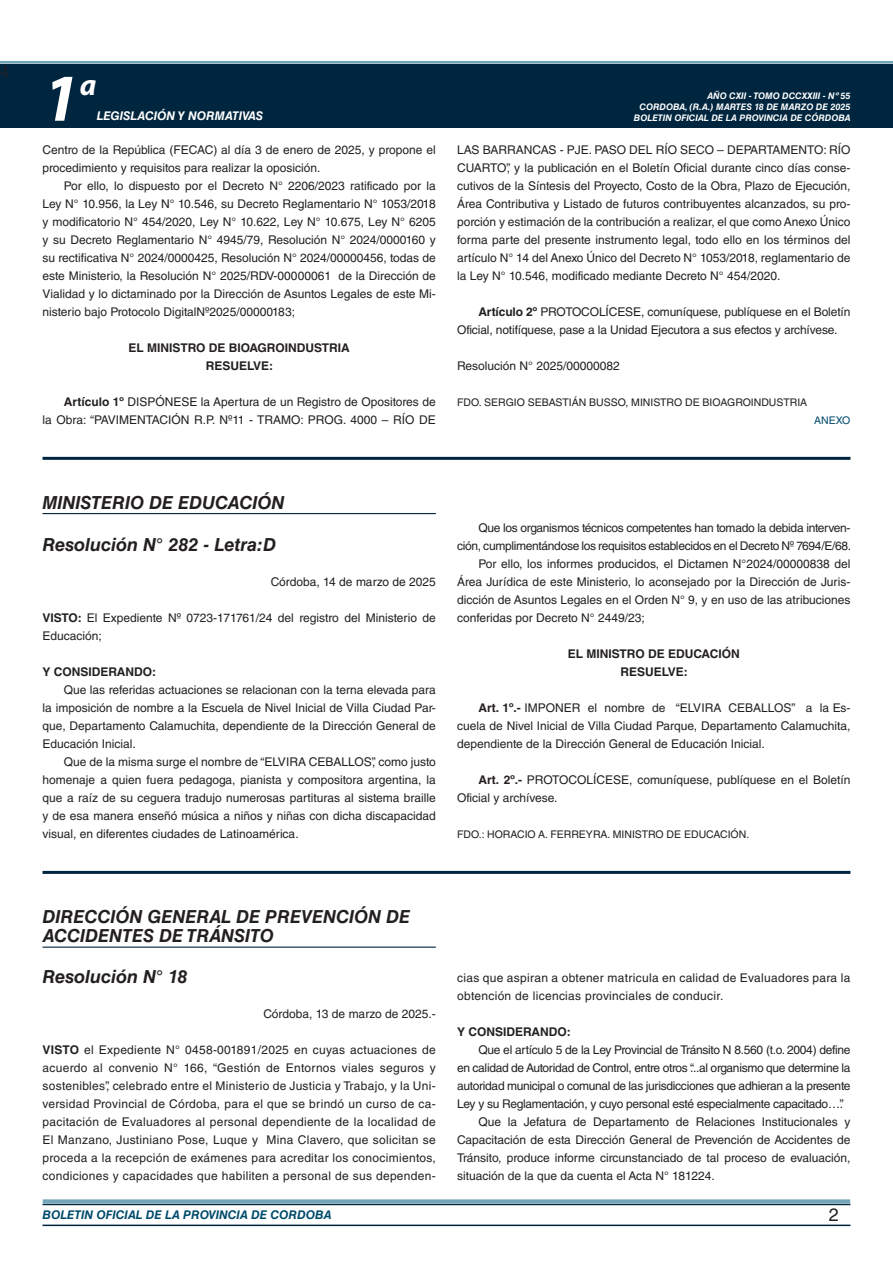
<style>
.page{position:relative;width:893px;height:1263px;background:#fff}
.page>*{position:absolute;margin:0;border:0;box-sizing:border-box;transform-origin:0 0}
.t1{font:italic 700 67.5px "Myriad Pro";color:#fff}
.t2{font:italic 700 30px "Myriad Pro";color:#fff}
.NOMBRE_DE_MINISTERIO{font:italic 700 18px/19.5px "Helvetica LT Std";color:#231f20}
.t3{font:18px "Minion Pro";color:#231f20}
.t4{font:18px "Helvetica LT Std";color:#231f20}
.TEXTO_BASE{font:12px/18px "Helvetica LT Std";color:#231f20;text-align:justify}
.TEXTO_BASE-2{font:12px/18px "Helvetica LT Std";letter-spacing:-.025em;color:#231f20;text-align:right}
.TEXTO_BASE-3{font:12px/18px "Helvetica LT Std";letter-spacing:.025em;color:#231f20}
.RESUELVE{font:700 12px "Helvetica LT Std";color:#231f20}
.FECHA{font:12px "Helvetica LT Std";color:#231f20}
.t5{font:italic 700 12px "Helvetica LT Std";color:#004b6c}
.TEXTO_BASE-4{font:700 12px "Helvetica LT Std";color:#231f20}
.t6{font:italic 700 12px "Helvetica LT Std";color:#fff}
.FIRMA{font:10.5px "Helvetica LT Std";color:#231f20}
.ANEXO{font:10.5px "Helvetica LT Std";color:#004b6c}
.t7{font:italic 700 9px/10.8px "Helvetica LT Std";color:#fff;text-align:right}
.s1{font-weight:700}
</style>
<div class="page">
<div style="left:0;top:61px;width:893px;height:6px;background:#fff;opacity:.75"></div>
<div style="left:0;top:64px;width:893px;height:64px;background:#00263f"></div>
<hr style="left:43px;top:1224px;width:807px;height:2px;background:#00263f">
<div style="left:42px;top:1198px;width:809px;height:8px;background:#fff;opacity:.75"></div>
<hr style="left:43px;top:457px;width:807px;height:3px;background:#00263f">
<hr style="left:43px;top:513px;width:393px;height:1px;background:#00263f">
<hr style="left:43px;top:871px;width:807px;height:3px;background:#00263f">
<hr style="left:43px;top:946px;width:393px;height:2px;background:#00263f">
<h3 class="t3" style="left:0;top:59px;width:10px">4</h3>
<h1 class="t1" style="left:43px;top:54px;width:38px">1</h1>
<h2 class="t2" style="left:80px;top:66px;width:18px">a</h2>
<p class="t6" style="left:97px;top:109px;width:168px">LEGISLACIÓN Y NORMATIVAS</p>
<p class="TEXTO_BASE" style="left:43px;top:141px;width:395px">Centro de la República (FECAC) al día 3 de enero de 2025, y propone el procedimiento y requisitos para realizar la oposición.</p>
<p class="TEXTO_BASE" style="left:43px;top:177px;width:395px;text-indent:21px">Por ello, lo dispuesto por el Decreto N° 2206/2023 ratificado por la Ley N° 10.956, la Ley N° 10.546, su Decreto Reglamentario N° 1053/2018 y modificatorio N° 454/2020, Ley N° 10.622, Ley N° 10.675, Ley N° 6205 y su Decreto Reglamentario N° 4945/79, Resolución N° 2024/0000160 y su rectificativa N° 2024/0000425, Resolución N° 2024/00000456, todas de este Ministerio, la Resolución N° 2025/RDV-00000061 de la Dirección de Vialidad y lo dictaminado por la Dirección de Asuntos Legales de este Mi&shy;nisterio bajo Protocolo DigitalNº2025/00000183;</p>
<p class="RESUELVE" style="left:129px;top:340px;width:223px">EL MINISTRO DE BIOAGROINDUSTRIA</p>
<p class="RESUELVE" style="left:206px;top:358px;width:69px">RESUELVE:</p>
<p class="TEXTO_BASE" style="left:43px;top:393px;width:395px;text-align:right"><span class="s1">Artículo 1º</span> DISPÓNESE la Apertura de un Registro de Opositores de<br>la Obra: “PAVIMENTACIÓN R.P. Nº11 - TRAMO: PROG. 4000 – RÍO DE</p>
<p class="t7" style="left:634px;top:91px;width:218px">AÑO CXII - TOMO DCCXXIII - Nº 55<br>CORDOBA, (R.A.) MARTES 18 DE MARZO DE 2025<br>BOLETIN OFICIAL DE LA PROVINCIA DE CÓRDOBA</p>
<p class="TEXTO_BASE" style="left:457px;top:141px;width:395px">LAS BARRANCAS - PJE. PASO DEL RÍO SECO – DEPARTAMENTO: RÍO CUARTO”, y la publicación en el Boletín Oficial durante cinco días conse&shy;cutivos de la Síntesis del Proyecto, Costo de la Obra, Plazo de Ejecución, Área Contributiva y Listado de futuros contribuyentes alcanzados, su pro&shy;porción y estimación de la contribución a realizar, el que como Anexo Único forma parte del presente instrumento legal, todo ello en los términos del artículo N° 14 del Anexo Único del Decreto N° 1053/2018, reglamentario de la Ley N° 10.546, modificado mediante Decreto N° 454/2020.</p>
<p class="TEXTO_BASE" style="left:457px;top:303px;width:395px;text-indent:21px"><span class="s1">Artículo 2º</span> PROTOCOLÍCESE, comuníquese, publíquese en el Boletín<br>Oficial, notifíquese, pase a la Unidad Ejecutora a sus efectos y archívese.</p>
<p class="TEXTO_BASE" style="left:457px;top:357px;width:164px">Resolución N° 2025/00000082</p>
<p class="FIRMA" style="left:457px;top:396px;width:352px">FDO. SERGIO SEBASTIÁN BUSSO, MINISTRO DE BIOAGROINDUSTRIA</p>
<p class="ANEXO" style="left:814px;top:414px;width:38px">ANEXO</p>
<p class="NOMBRE_DE_MINISTERIO" style="left:43px;top:492px;width:243px">MINISTERIO DE EDUCACIÓN</p>
<p class="NOMBRE_DE_MINISTERIO" style="left:43px;top:535px;width:235px">Resolución N° 282 - Letra:D</p>
<p class="FECHA" style="left:271px;top:575px;width:167px">Córdoba, 14 de marzo de 2025</p>
<p class="TEXTO_BASE" style="left:43px;top:609px;width:395px"><span class="s1">VISTO:</span> El Expediente Nº 0723-171761/24 del registro del Ministerio de<br>Educación;</p>
<p class="TEXTO_BASE-4" style="left:43px;top:664px;width:115px">Y CONSIDERANDO:</p>
<p class="TEXTO_BASE" style="left:43px;top:681px;width:395px;text-indent:21px">Que las referidas actuaciones se relacionan con la terna elevada para la imposición de nombre a la Escuela de Nivel Inicial de Villa Ciudad Par&shy;que, Departamento Calamuchita, dependiente de la Dirección General de Educación Inicial.</p>
<p class="TEXTO_BASE" style="left:43px;top:753px;width:395px;text-indent:21px">Que de la misma surge el nombre de “ELVIRA CEBALLOS”, como justo homenaje a quien fuera pedagoga, pianista y compositora argentina, la que a raíz de su ceguera tradujo numerosas partituras al sistema braille y de esa manera enseñó música a niños y niñas con dicha discapacidad visual, en diferentes ciudades de Latinoamérica.</p>
<p class="TEXTO_BASE-2" style="left:457px;top:519px;width:396px">Que los organismos técnicos competentes han tomado la debida interven&shy;ción, cumplimentándose los requisitos establecidos en el Decreto Nº 7694/E/68.</p>
<p class="TEXTO_BASE" style="left:457px;top:555px;width:395px;text-indent:21px">Por ello, los informes producidos, el Dictamen N°2024/00000838 del Área Jurídica de este Ministerio, lo aconsejado por la Dirección de Juris&shy;dicción de Asuntos Legales en el Orden N° 9, y en uso de las atribuciones conferidas por Decreto N° 2449/23;</p>
<p class="RESUELVE" style="left:568px;top:646px;width:173px">EL MINISTRO DE EDUCACIÓN</p>
<p class="RESUELVE" style="left:620px;top:664px;width:69px">RESUELVE:</p>
<p class="TEXTO_BASE" style="left:457px;top:699px;width:395px;text-indent:21px"><span class="s1">Art. 1º.-</span> IMPONER el nombre de “ELVIRA CEBALLOS” a la Es&shy;cuela de Nivel Inicial de Villa Ciudad Parque, Departamento Calamuchita, dependiente de la Dirección General de Educación Inicial.</p>
<p class="TEXTO_BASE" style="left:457px;top:771px;width:395px;text-indent:21px"><span class="s1">Art. 2º.-</span> PROTOCOLÍCESE, comuníquese, publíquese en el Boletín<br>Oficial y archívese.</p>
<p class="FIRMA" style="left:457px;top:828px;width:294px">FDO.: HORACIO A. FERREYRA. MINISTRO DE EDUCACIÓN.</p>
<p class="NOMBRE_DE_MINISTERIO" style="left:43px;top:906px;width:369px">DIRECCIÓN GENERAL DE PREVENCIÓN DE<br>ACCIDENTES DE TRÁNSITO</p>
<p class="NOMBRE_DE_MINISTERIO" style="left:43px;top:967px;width:146px">Resolución N° 18</p>
<p class="FECHA" style="left:263px;top:1007px;width:174px">Córdoba, 13 de marzo de 2025.-</p>
<p class="TEXTO_BASE" style="left:43px;top:1041px;width:395px"><span class="s1">VISTO</span> el Expediente N° 0458-001891/2025 en cuyas actuaciones de acuerdo al convenio N° 166, “Gestión de Entornos viales seguros y sostenibles”, celebrado entre el Ministerio de Justicia y Trabajo, y la Uni&shy;versidad Provincial de Córdoba, para el que se brindó un curso de ca&shy;pacitación de Evaluadores al personal dependiente de la localidad de El Manzano, Justiniano Pose, Luque y Mina Clavero, que solicitan se proceda a la recepción de exámenes para acreditar los conocimientos, condiciones y capacidades que habiliten a personal de sus dependen-</p>
<p class="TEXTO_BASE-3" style="left:457px;top:969px;width:395px">cias que aspiran a obtener matricula en calidad de Evaluadores para la obtención de licencias provinciales de conducir.</p>
<p class="TEXTO_BASE-4" style="left:457px;top:1024px;width:115px">Y CONSIDERANDO:</p>
<p class="TEXTO_BASE" style="left:457px;top:1041px;width:395px;text-indent:21px">Que el artículo 5 de la Ley Provincial de Tránsito N 8.560 (t.o. 2004) define en calidad de Autoridad de Control, entre otros “...al organismo que determine la autoridad municipal o comunal de las jurisdicciones que adhieran a la presente Ley y su Reglamentación, y cuyo personal esté especialmente capacitado…”.</p>
<p class="TEXTO_BASE" style="left:457px;top:1113px;width:395px;text-indent:21px">Que la Jefatura de Departamento de Relaciones Institucionales y Capacitación de esta Dirección General de Prevención de Accidentes de Tránsito, produce informe circunstanciado de tal proceso de evaluación, situación de la que da cuenta el Acta N° 181224.</p>
<p class="t5" style="left:43px;top:1208px;width:290px">BOLETIN OFICIAL DE LA PROVINCIA DE CORDOBA</p>
<p class="t4" style="left:829px;top:1204px;width:12px">2</p>
</div>
